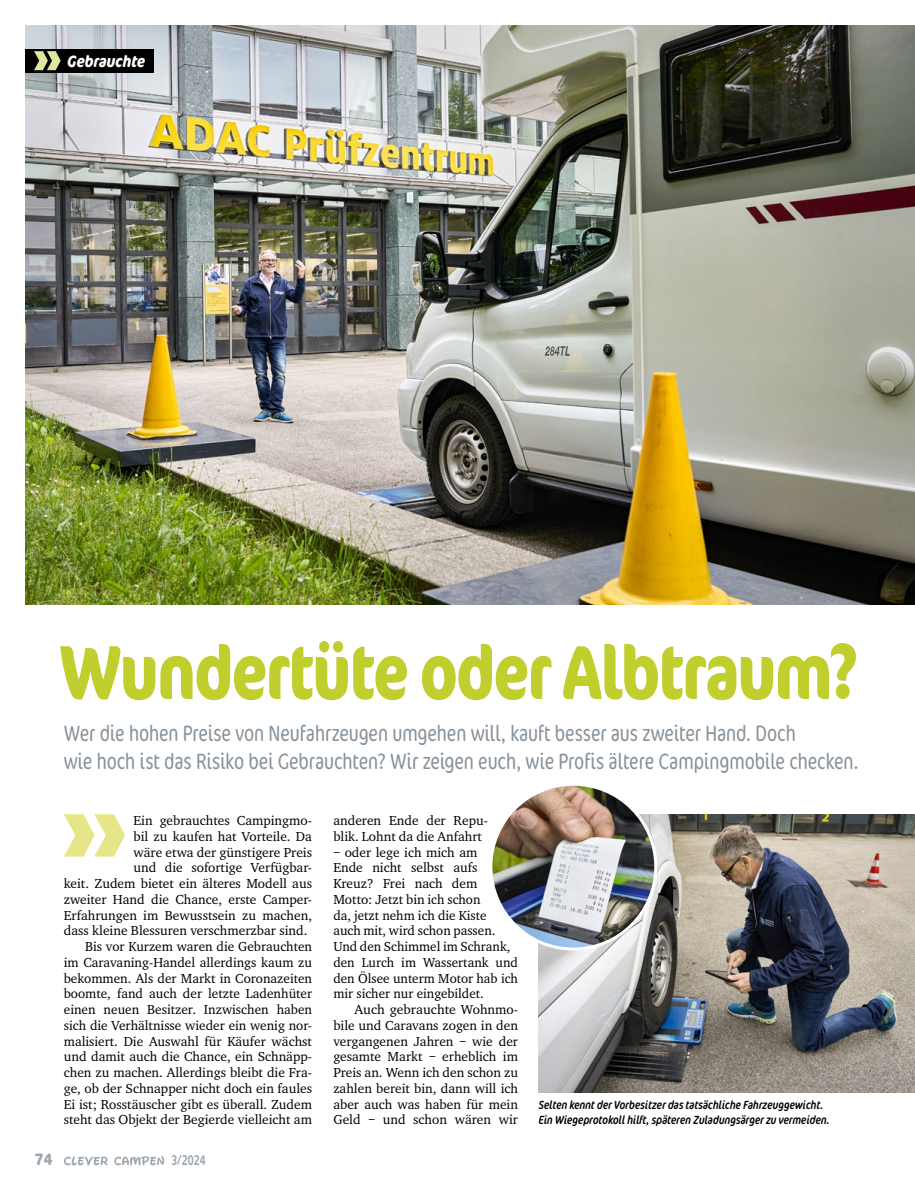
<style>
.page{position:relative;width:915px;height:1191px;background:#fff}
.page>*{position:absolute;margin:0;border:0;box-sizing:border-box;transform-origin:0 0}
.t1{font:700 condensed 76.5px "Cocon Pro";letter-spacing:-.02em;color:#c0ce2e;scale:.9 1}
.t2{font:300 condensed 22.5px/28.5px "Cocon Pro";letter-spacing:-.005em;color:#86919a;scale:.95 1}
.t3{font:italic 700 condensed 16.5px "Cocon Pro";letter-spacing:.005em;color:#fff}
.t4{font:700 condensed 16.5px "Cocon Pro";color:#9ea7af}
.t5{font:condensed 14.25px "Cocon Pro";color:#9ea7af;scale:.85 1}
.t6{font:13.5px/15.8px "Charter EFOP";color:#000}
.t7{font:italic condensed 12px/15.8px "Cocon Pro";color:#000;scale:.95 1}
</style>
<div class="page">
<img style="left:26px;top:26px;width:888px;height:578px">
<svg style="left:64px;top:814px;width:61px;height:42px"></svg>
<img style="left:538px;top:814px;width:376px;height:279px">
<img style="left:490px;top:784px;width:165px;height:164px;border-radius:81px">
<div style="left:26px;top:49px;width:128px;height:23px;background:#000"></div>
<svg style="left:34px;top:51px;width:27px;height:19px"></svg>
<svg style="left:64px;top:1155px;width:100px;height:10px"></svg>
<p class="t3" style="left:67px;top:49px;width:79px">Gebrauchte</p>
<h1 class="t1" style="left:60px;top:618px;width:887px">Wundertüte oder Albtraum?</h1>
<h2 class="t2" style="left:64px;top:718px;width:838px">Wer die hohen Preise von Neufahrzeugen umgehen will, kauft besser aus zweiter Hand. Doch<br>wie hoch ist das Risiko bei Gebrauchten? Wir zeigen euch, wie Profis ältere Campingmobile checken.</h2>
<p class="t6" style="left:133px;top:812px;width:180px">Ein gebrauchtes Campingmo-</p>
<p class="t6" style="left:133px;top:828px;width:180px">bil zu kaufen hat Vorteile. Da</p>
<p class="t6" style="left:133px;top:844px;width:180px">wäre etwa der günstigere Preis</p>
<p class="t6" style="left:133px;top:859px;width:180px">und die sofortige Verfügbar-</p>
<p class="t6" style="left:64px;top:875px;width:250px">keit. Zudem bietet ein älteres Modell aus</p>
<p class="t6" style="left:64px;top:891px;width:250px">zweiter Hand die Chance, erste Camper-</p>
<p class="t6" style="left:64px;top:907px;width:250px">Erfahrungen im Bewusstsein zu machen,</p>
<p class="t6" style="left:64px;top:922px;width:245px">dass kleine Blessuren verschmerzbar sind.</p>
<p class="t6" style="left:85px;top:938px;width:228px">Bis vor Kurzem waren die Gebrauchten</p>
<p class="t6" style="left:64px;top:954px;width:250px">im Caravaning-Handel allerdings kaum zu</p>
<p class="t6" style="left:64px;top:970px;width:250px">bekommen. Als der Markt in Coronazeiten</p>
<p class="t6" style="left:64px;top:985px;width:250px">boomte, fand auch der letzte Ladenhüter</p>
<p class="t6" style="left:64px;top:1001px;width:250px">einen neuen Besitzer. Inzwischen haben</p>
<p class="t6" style="left:64px;top:1017px;width:250px">sich die Verhältnisse wieder ein wenig nor-</p>
<p class="t6" style="left:64px;top:1033px;width:250px">malisiert. Die Auswahl für Käufer wächst</p>
<p class="t6" style="left:64px;top:1048px;width:250px">und damit auch die Chance, ein Schnäpp-</p>
<p class="t6" style="left:64px;top:1064px;width:250px">chen zu machen. Allerdings bleibt die Fra-</p>
<p class="t6" style="left:64px;top:1080px;width:250px">ge, ob der Schnapper nicht doch ein faules</p>
<p class="t6" style="left:64px;top:1096px;width:250px">Ei ist; Rosstäuscher gibt es überall. Zudem</p>
<p class="t6" style="left:64px;top:1111px;width:250px">steht das Objekt der Begierde vielleicht am</p>
<p class="t4" style="left:35px;top:1148px;width:19px">74</p>
<p class="t5" style="left:171px;top:1150px;width:42px">3/2024</p>
<p class="t6" style="left:333px;top:812px;width:155px">anderen Ende der Repu&shy;blik. Lohnt da die Anfahrt</p>
<p class="t6" style="left:333px;top:844px;width:186px">– oder lege ich mich am<br>Ende nicht selbst aufs<br>Kreuz? Frei nach dem<br>Motto: Jetzt bin ich schon<br>da, jetzt nehm ich die Kiste<br>auch mit, wird schon passen.<br>Und den Schimmel im Schrank, den Lurch im Wassertank und den Ölsee unterm Motor hab ich mir sicher nur eingebildet.</p>
<p class="t6" style="left:333px;top:1001px;width:186px;text-align:justify;text-indent:21px">Auch gebrauchte Wohnmo&shy;bile und Caravans zogen in den vergangenen Jahren – wie der gesamte Markt – erheblich im Preis an. Wenn ich den schon zu zahlen bereit bin, dann will ich aber auch was haben für mein Geld – und schon wären wir</p>
<p class="t7" style="left:538px;top:1096px;width:308px">Selten kennt der Vorbesitzer das tatsächliche Fahrzeuggewicht.<br>Ein Wiegeprotokoll hilft, späteren Zuladungsärger zu vermeiden.</p>
</div>
